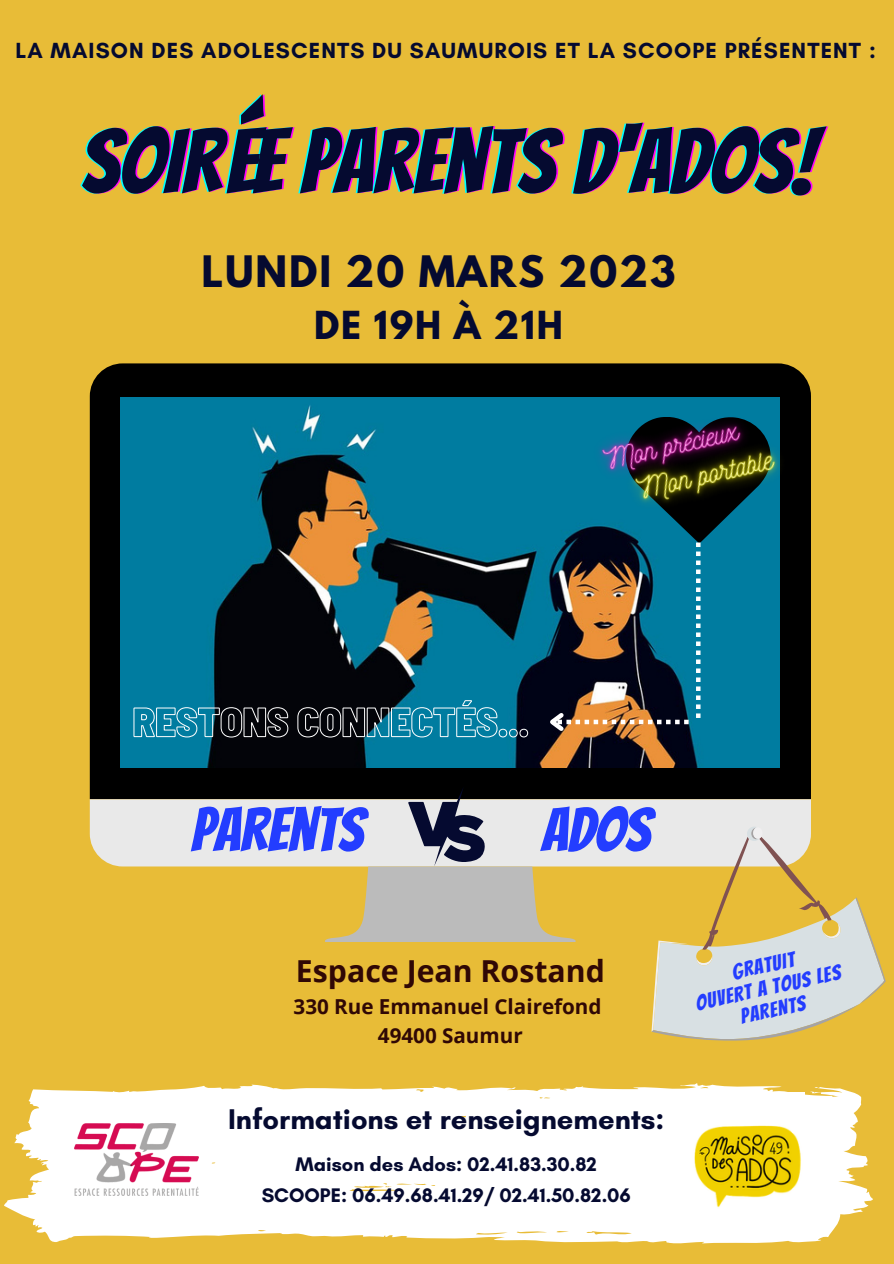
<style>
.page{position:relative;width:894px;height:1264px;background:#fff}
.page>*{position:absolute;margin:0;border:0;box-sizing:border-box;transform-origin:0 0}
.t1{font:89.7px "Bangers";color:#0ff}
.t2{font:60.75px "Bangers";color:#233dff}
.t3{font:700 38.4px "League Spartan";letter-spacing:.05em;color:#050a30}
.t4{font:700 34.2px "League Spartan";letter-spacing:.05em;color:#050a30}
.t5{font:700 30.3px "Open Sans";color:#300805}
.t6{font:700 28.95px "Glacial Indifference";color:#050a30}
.t7{font:700 22.35px "Glacial Indifference";letter-spacing:.05em;color:#050a30}
.t8{font:21px/22.5px "Bangers";color:#233dff;text-align:center}
.t9{font:700 20.7px/29px "Open Sans";color:#300805;text-align:center}
.t10{font:700 19.95px/30.5px "Glacial Indifference";color:#050a30;text-align:center}
</style>
<div class="page">
<div style="left:0;top:0;width:893px;height:1263px;background:#e8bc37"></div>
<svg style="left:4px;top:1083px;width:868px;height:161px;background:#fbf5e1"></svg>
<img style="left:74px;top:1123px;width:124px;height:72px">
<img style="left:688px;top:1092px;width:116px;height:143px">
<div style="left:90px;top:363px;width:720px;height:436px;background:#000"></div>
<div style="left:90px;top:799px;width:720px;height:67px;background:#e9e9e9"></div>
<img style="left:120px;top:397px;width:659px;height:370px">
<svg style="left:324px;top:786px;width:252px;height:156px;background:#b6b0a0"></svg>
<svg style="left:651px;top:897px;width:234px;height:143px"></svg>
<svg style="left:651px;top:827px;width:190px;height:204px"></svg>
<img style="left:561px;top:373px;width:222px;height:44px">
<img style="left:593px;top:400px;width:218px;height:147px">
<svg style="left:133px;top:699px;width:395px;height:39px;background:#245d70"></svg>
<svg style="left:544px;top:417px;width:226px;height:318px;background:#275b68"></svg>
<p class="t7" style="left:15px;top:37px;width:861px">LA MAISON DES ADOLESCENTS DU SAUMUROIS ET LA SCOOPE PRÉSENTENT :</p>
<h1 class="t1" style="left:79px;top:114px;width:735px">SOIRÉE PARENTS D'ADOS!</h1>
<h3 class="t3" style="left:201px;top:252px;width:475px">LUNDI 20 MARS 2023</h3>
<h3 class="t4" style="left:314px;top:308px;width:250px">DE 19H À 21H</h3>
<h2 class="t2" style="left:191px;top:797px;width:174px">PARENTS</h2>
<h2 class="t2" style="left:541px;top:797px;width:111px">ADOS</h2>
<h3 class="t5" style="left:296px;top:949px;width:310px">Espace Jean Rostand</h3>
<p class="t9" style="left:293px;top:991px;width:309px">330 Rue Emmanuel Clairefond<br>49400 Saumur</p>
<h3 class="t6" style="left:228px;top:1101px;width:438px">Informations et renseignements:</h3>
<p class="t10" style="left:261px;top:1148px;width:370px">Maison des Ados: 02.41.83.30.82<br>SCOOPE: 06.49.68.41.29/ 02.41.50.82.06</p>
<p class="t8" style="left:688px;top:970px;width:149px;rotate:-12deg">GRATUIT<br>OUVERT A TOUS LES<br>PARENTS</p>
</div>
